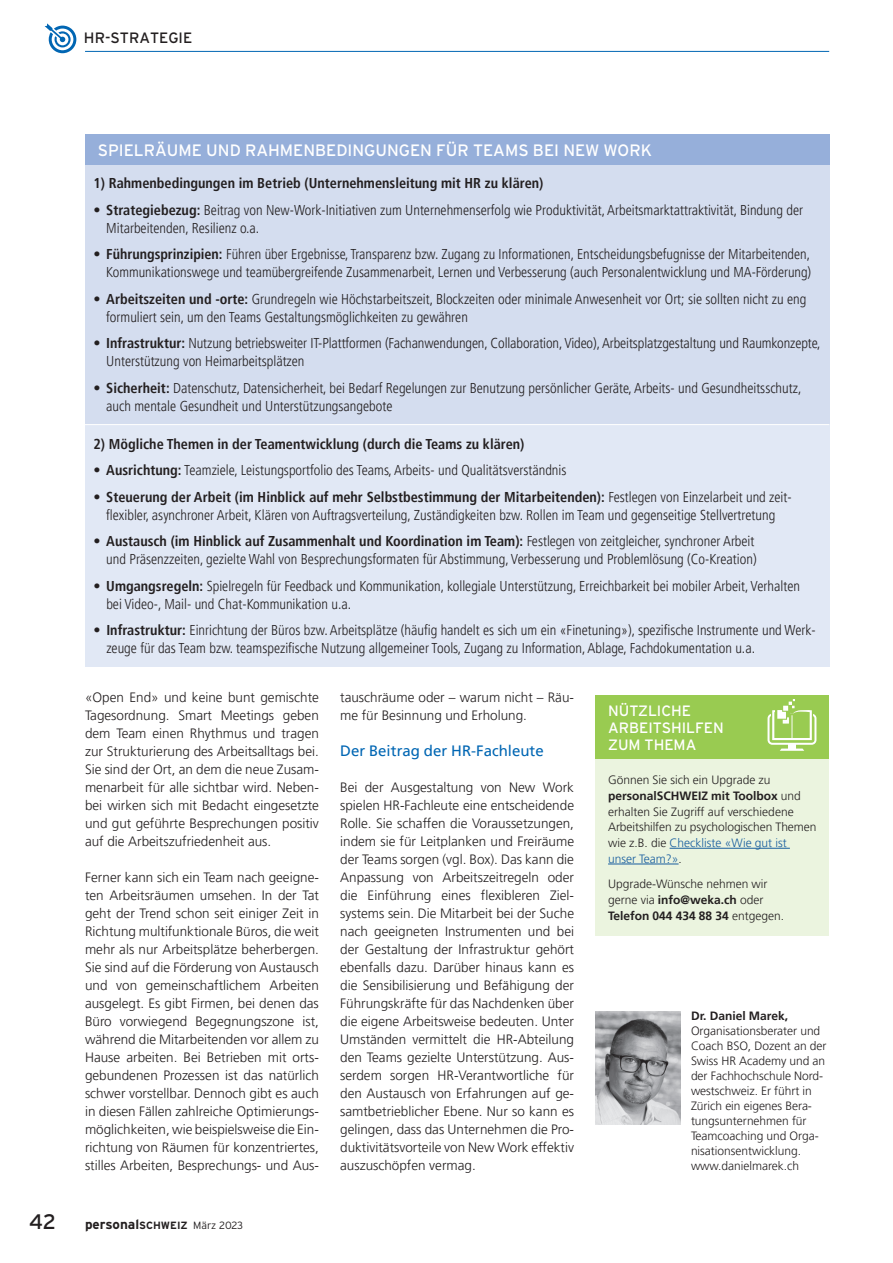
<style>
.page{position:relative;width:893px;height:1263px;background:#fff}
.page>*{position:absolute;margin:0;border:0;box-sizing:border-box;transform-origin:0 0}
.t1{font:21px "Interstate";color:#231f20}
.t2{font:16.5px "Interstate";color:#fff}
.t3{font:15px/17.2px "Interstate";color:#fff}
.t4{font:15px "Frutiger LT Pro";color:#0166b3}
.t5{font:15px "Interstate";color:#231f20}
.t6{font:300 condensed 14.25px/18px "Frutiger LT Pro";color:#231f20}
.t7{font:700 condensed 14.25px "Frutiger LT Pro";color:#231f20}
.t8{font:300 13.5px/18px "Frutiger LT Pro";color:#231f20;text-align:justify}
.t9{font:700 13.5px "Interstate";color:#231f20}
.t10{font:300 12px/15px "Frutiger LT Pro";color:#231f20}
.t11{font:700 12px "Frutiger LT Pro";color:#231f20}
.s1{font-weight:700}
.s2{font-size:10.5px}
.s3{font-weight:300;font-size:10.5px}
.s4{color:#175d9e}
</style>
<div class="page">
<svg style="left:45px;top:23px;width:31px;height:30px"></svg>
<hr style="left:85px;top:51px;width:744px;height:1px;background:#0166b3">
<div style="left:85px;top:164px;width:744px;height:261px;background:#d4ddef"></div>
<div style="left:85px;top:425px;width:744px;height:242px;background:#e1e8f5"></div>
<hr style="left:85px;top:424px;width:744px;height:1px;background:#fff">
<div style="left:85px;top:134px;width:744px;height:30px;background:#96afda"></div>
<div style="left:595px;top:758px;width:234px;height:178px;background:#ebf4df"></div>
<hr style="left:670px;top:848px;width:120px;height:1px;background:#175d9e">
<hr style="left:608px;top:864px;width:71px;height:1px;background:#175d9e">
<div style="left:595px;top:695px;width:234px;height:63px;background:#99cb51"></div>
<svg style="left:767px;top:699px;width:49px;height:52px"></svg>
<img style="left:595px;top:1011px;width:85px;height:113px">
<p class="t5" style="left:84px;top:28px;width:110px">HR-STRATEGIE</p>
<p class="t2" style="left:98px;top:140px;width:556px">SPIELRÄUME UND RAHMENBEDINGUNGEN FÜR TEAMS BEI NEW WORK</p>
<p class="t7" style="left:94px;top:175px;width:451px">1) Rahmenbedingungen im Betrieb (Unternehmensleitung mit HR zu klären)</p>
<p class="t6" style="left:106px;top:201px;width:698px;text-indent:-13px">• <span class="s1">Strategiebezug:</span> Beitrag von New-Work-Initiativen zum Unternehmenserfolg wie Produktivität, Arbeitsmarktattraktivität, Bindung der<br>Mitarbeitenden, Resilienz o.a.</p>
<p class="t6" style="left:94px;top:246px;width:719px;text-align:right">• <span class="s1">Führungsprinzipien:</span> Führen über Ergebnisse, Transparenz bzw. Zugang zu Informationen, Entscheidungsbefugnisse der Mitarbeitenden,<br>Kommunikationswege und teamübergreifende Zusammenarbeit, Lernen und Verbesserung (auch Personalentwicklung und MA-Förderung)</p>
<p class="t6" style="left:106px;top:290px;width:701px;text-indent:-13px">• <span class="s1">Arbeitszeiten und -orte:</span> Grundregeln wie Höchstarbeitszeit, Blockzeiten oder minimale Anwesenheit vor Ort; sie sollten nicht zu eng formuliert sein, um den Teams Gestaltungsmöglichkeiten zu gewähren</p>
<p class="t6" style="left:106px;top:335px;width:716px;text-indent:-13px">• <span class="s1">Infrastruktur:</span> Nutzung betriebsweiter IT-Plattformen (Fachanwendungen, Collaboration, Video),Arbeitsplatzgestaltung und Raumkonzepte,<br>Unterstützung von Heimarbeitsplätzen</p>
<p class="t6" style="left:106px;top:379px;width:697px;text-indent:-13px">• <span class="s1">Sicherheit:</span> Datenschutz, Datensicherheit, bei Bedarf Regelungen zur Benutzung persönlicher Geräte, Arbeits- und Gesundheitsschutz, auch mentale Gesundheit und Unterstützungsangebote</p>
<p class="t7" style="left:94px;top:435px;width:432px">2) Mögliche Themen in der Teamentwicklung (durch die Teams zu klären)</p>
<p class="t6" style="left:94px;top:462px;width:474px">• <span class="s1">Ausrichtung:</span> Teamziele, Leistungsportfolio des Teams, Arbeits- und Qualitätsverständnis</p>
<p class="t6" style="left:94px;top:488px;width:698px;text-align:center">• <span class="s1">Steuerung der Arbeit (im Hinblick auf mehr Selbstbestimmung der Mitarbeitenden):</span> Festlegen von Einzelarbeit und zeit&shy;flexibler, asynchroner Arbeit, Klären von Auftragsverteilung, Zuständigkeiten bzw. Rollen im Team und gegenseitige Stellvertretung</p>
<p class="t6" style="left:94px;top:533px;width:665px;text-align:right">• <span class="s1">Austausch (im Hinblick auf Zusammenhalt und Koordination im Team):</span> Festlegen von zeitgleicher, synchroner Arbeit und Präsenzzeiten, gezielte Wahl von Besprechungsformaten für Abstimmung, Verbesserung und Problemlösung (Co-Kreation)</p>
<p class="t6" style="left:106px;top:577px;width:695px;text-indent:-13px">• <span class="s1">Umgangsregeln:</span> Spielregeln für Feedback und Kommunikation, kollegiale Unterstützung, Erreichbarkeit bei mobiler Arbeit, Verhalten bei Video-, Mail- und Chat-Kommunikation u.a.</p>
<p class="t6" style="left:106px;top:622px;width:711px;text-indent:-13px">• <span class="s1">Infrastruktur:</span> Einrichtung der Büros bzw. Arbeitsplätze (häufig handelt es sich um ein «Finetuning»), spezifische Instrumente und Werk&shy;zeuge für das Team bzw. teamspezifische Nutzung allgemeiner Tools, Zugang zu Information, Ablage, Fachdokumentation u.a.</p>
<p class="t8" style="left:85px;top:688px;width:235px">«Open End» und keine bunt gemischte Tagesordnung. Smart Meetings geben dem Team einen Rhythmus und tragen zur Strukturierung des Arbeitsalltags bei.<br>Sie sind der Ort, an dem die neue Zusam&shy;menarbeit für alle sichtbar wird. Neben&shy;bei wirken sich mit Bedacht eingesetzte und gut geführte Besprechungen positiv auf die Arbeitszufriedenheit aus.</p>
<p class="t8" style="left:85px;top:868px;width:235px">Ferner kann sich ein Team nach geeigne&shy;ten Arbeitsräumen umsehen. In der Tat geht der Trend schon seit einiger Zeit in Richtung multifunktionale Büros, die weit mehr als nur Arbeitsplätze beherbergen.<br>Sie sind auf die Förderung von Austausch und von gemeinschaftlichem Arbeiten ausgelegt. Es gibt Firmen, bei denen das Büro vorwiegend Begegnungszone ist, während die Mitarbeitenden vor allem zu Hause arbeiten. Bei Betrieben mit orts&shy;gebundenen Prozessen ist das natürlich schwer vorstellbar. Dennoch gibt es auch in diesen Fällen zahlreiche Optimierungs&shy;möglichkeiten, wie beispielsweise die Ein&shy;richtung von Räumen für konzentriertes, stilles Arbeiten, Besprechungs- und Aus-</p>
<h1 class="t1" style="left:29px;top:1209px;width:28px">42</h1>
<p class="t9" style="left:85px;top:1216px;width:160px">personal<span class="s2">SCHWEIZ</span> <span class="s3">März 2023</span></p>
<p class="t8" style="left:340px;top:688px;width:235px">tauschräume oder – warum nicht – Räu&shy;me für Besinnung und Erholung.</p>
<p class="t4" style="left:340px;top:742px;width:205px">Der Beitrag der HR-Fachleute</p>
<p class="t8" style="left:340px;top:778px;width:235px">Bei der Ausgestaltung von New Work spielen HR-Fachleute eine entscheidende Rolle. Sie schaffen die Voraussetzungen, indem sie für Leitplanken und Freiräume der Teams sorgen (vgl. Box). Das kann die Anpassung von Arbeitszeitregeln oder die Einführung eines flexibleren Ziel&shy;systems sein. Die Mitarbeit bei der Suche nach geeigneten Instrumenten und bei der Gestaltung der Infrastruktur gehört ebenfalls dazu. Darüber hinaus kann es die Sensibilisierung und Befähigung der Führungskräfte für das Nachdenken über die eigene Arbeitsweise bedeuten. Unter Umständen vermittelt die HR-Abteilung den Teams gezielte Unterstützung. Aus&shy;serdem sorgen HR-Verantwortliche für den Austausch von Erfahrungen auf ge&shy;samtbetrieblicher Ebene. Nur so kann es gelingen, dass das Unternehmen die Pro&shy;duktivitätsvorteile von New Work effektiv auszuschöpfen vermag.</p>
<p class="t3" style="left:608px;top:701px;width:117px">NÜTZLICHE<br>ARBEITSHILFEN<br>ZUM THEMA</p>
<p class="t10" style="left:608px;top:772px;width:210px;line-height:15.8px">Gönnen Sie sich ein Upgrade zu <span class="s1">personalSCHWEIZ mit Toolbox</span> und erhalten Sie Zugriff auf verschiedene<br>Arbeitshilfen zu psychologischen Themen wie z.B. die <span class="s4">Checkliste «Wie gut ist unser Team?»</span>.</p>
<p class="t10" style="left:608px;top:876px;width:177px;line-height:15.8px">Upgrade-Wünsche nehmen wir gerne via <span class="s1">info@weka.ch</span> oder<br><span class="s1">Telefon 044 434 88 34</span> entgegen.</p>
<p class="t11" style="left:691px;top:1009px;width:99px">Dr. Daniel Marek,</p>
<p class="t10" style="left:691px;top:1023px;width:137px">Organisationsberater und<br>Coach BSO, Dozent an der<br>Swiss HR Academy und an der Fachhochschule Nord&shy;westschweiz. Er führt in<br>Zürich ein eigenes Bera&shy;tungsunternehmen für<br>Teamcoaching und Orga&shy;nisationsentwicklung. www.danielmarek.ch</p>
</div>
